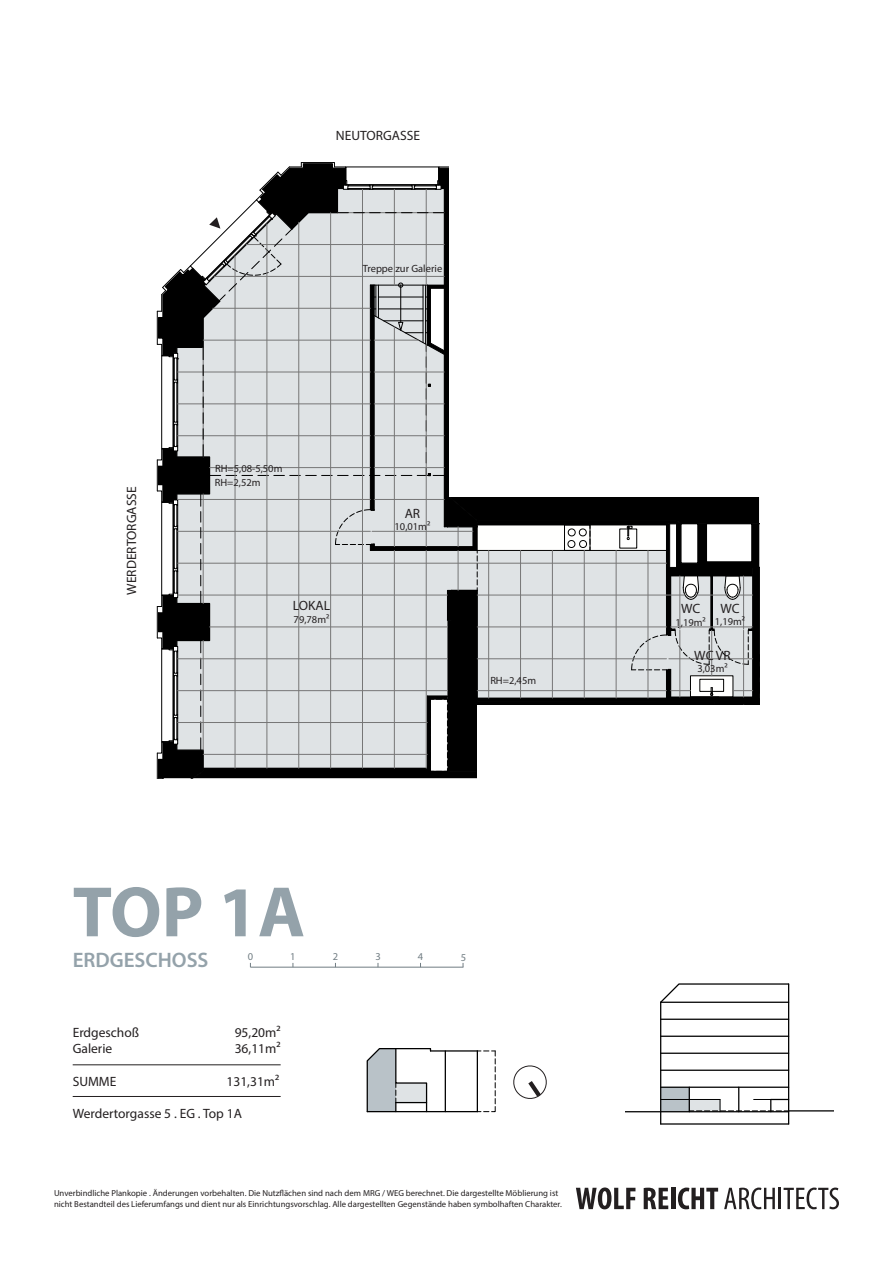
<style>
.page{position:relative;width:893px;height:1263px;background:#fff}
.page>*{position:absolute;margin:0;border:0;box-sizing:border-box;transform-origin:0 0}
.t1{font:700 72px "Myriad Pro";color:#94a2aa}
.t2{font:600 21px "Myriad Pro";color:#94a2aa}
.t3{font:13.5px "Myriad Pro";color:#231f20}
.t4{font:10.5px "Myriad Pro";color:#231f20}
.t5{font:10.5px "Myriad Pro";color:#717d83}
.t6{font:8.7px/10.5px "Myriad Pro";color:#231f20}
.s1{font-size:12px;color:#fff}
</style>
<div class="page">
<hr style="left:660px;top:1002px;width:1px;height:122px;background:#000">
<hr style="left:788px;top:984px;width:1px;height:140px;background:#000">
<hr style="left:661px;top:1018px;width:128px;height:2px;background:#000">
<svg style="left:660px;top:983px;width:130px;height:21px"></svg>
<hr style="left:661px;top:1035px;width:128px;height:2px;background:#000">
<hr style="left:661px;top:1052px;width:128px;height:2px;background:#000">
<hr style="left:661px;top:1069px;width:128px;height:2px;background:#000">
<hr style="left:661px;top:1086px;width:128px;height:2px;background:#000">
<hr style="left:625px;top:1111px;width:164px;height:1px;background:#000">
<hr style="left:789px;top:1110px;width:44px;height:1px;background:#000">
<svg style="left:661px;top:1087px;width:127px;height:25px"></svg>
<hr style="left:661px;top:1123px;width:128px;height:1px;background:#000">
<hr style="left:445px;top:1051px;width:1px;height:60px;background:#000">
<svg style="left:366px;top:1048px;width:66px;height:65px"></svg>
<hr style="left:430px;top:1050px;width:47px;height:1px;background:#000">
<hr style="left:367px;top:1111px;width:110px;height:1px;background:#000">
<svg style="left:477px;top:1051px;width:19px;height:61px"></svg>
<svg style="left:576px;top:1187px;width:59px;height:22px"></svg>
<svg style="left:644px;top:1188px;width:24px;height:21px"></svg>
<hr style="left:671px;top:1188px;width:4px;height:21px;background:#231f20">
<svg style="left:678px;top:1187px;width:40px;height:22px"></svg>
<svg style="left:724px;top:1187px;width:51px;height:22px"></svg>
<hr style="left:779px;top:1188px;width:2px;height:21px;background:#231f20">
<svg style="left:784px;top:1187px;width:55px;height:22px"></svg>
<hr style="left:73px;top:1064px;width:208px;height:1px;background:#231f20">
<hr style="left:73px;top:1096px;width:208px;height:1px;background:#231f20">
<svg style="left:157px;top:162px;width:603px;height:617px"></svg>
<svg style="left:513px;top:1065px;width:34px;height:34px"></svg>
<hr style="left:250px;top:967px;width:213px;height:1px;background:#717d83">
<p class="t3" style="left:336px;top:127px;width:86px">NEUTORGASSE</p>
<p class="t3" style="left:123px;top:595px;width:110px;rotate:-90deg">WERDERTORGASSE</p>
<p class="t4" style="left:363px;top:262px;width:81px">Treppe zur Galerie</p>
<p class="t4" style="left:215px;top:462px;width:69px">RH=5,08-5,50m</p>
<p class="t4" style="left:215px;top:476px;width:47px">RH=2,52m</p>
<p class="t3" style="left:293px;top:598px;width:39px">LOKAL</p>
<p class="t4" style="left:294px;top:613px;width:37px">79,78m²</p>
<p class="t3" style="left:405px;top:505px;width:17px">AR</p>
<p class="t4" style="left:395px;top:520px;width:37px">10,01m²</p>
<p class="t4" style="left:490px;top:674px;width:47px">RH=2,45m</p>
<p class="t1" style="left:73px;top:865px;width:234px">TOP 1A</p>
<p class="t2" style="left:73px;top:946px;width:137px">ERDGESCHOSS</p>
<p class="t5" style="left:248px;top:950px;width:7px">0</p>
<p class="t5" style="left:290px;top:950px;width:7px">1</p>
<p class="t5" style="left:333px;top:950px;width:7px">2</p>
<p class="t5" style="left:375px;top:950px;width:7px">3</p>
<p class="t5" style="left:418px;top:950px;width:7px">4</p>
<p class="t5" style="left:461px;top:951px;width:17px">5<span class="s1">m</span></p>
<p class="t3" style="left:73px;top:1024px;width:68px">Erdgeschoß</p>
<p class="t3" style="left:235px;top:1024px;width:47px">95,20m²</p>
<p class="t3" style="left:73px;top:1040px;width:41px">Galerie</p>
<p class="t3" style="left:235px;top:1040px;width:47px">36,11m²</p>
<p class="t3" style="left:73px;top:1073px;width:45px">SUMME</p>
<p class="t3" style="left:226px;top:1073px;width:54px">131,31m²</p>
<p class="t3" style="left:73px;top:1105px;width:171px">Werdertorgasse 5 . EG . Top 1A</p>
<p class="t6" style="left:54px;top:1188px;width:509px">Unverbindliche Plankopie . Änderungen vorbehalten. Die Nutzflächen sind nach dem MRG / WEG berechnet. Die dargestellte Möblierung ist nicht Bestandteil des Lieferumfangs und dient nur als Einrichtungsvorschlag. Alle dargestellten Gegenstände haben symbolhaften Charakter.</p>
<p class="t3" style="left:681px;top:601px;width:21px">WC</p>
<p class="t4" style="left:675px;top:616px;width:32px">1,19m²</p>
<p class="t3" style="left:720px;top:600px;width:21px">WC</p>
<p class="t4" style="left:715px;top:615px;width:32px">1,19m²</p>
<p class="t3" style="left:694px;top:647px;width:38px">WC VR</p>
<p class="t4" style="left:697px;top:662px;width:32px">3,03m²</p>
</div>
